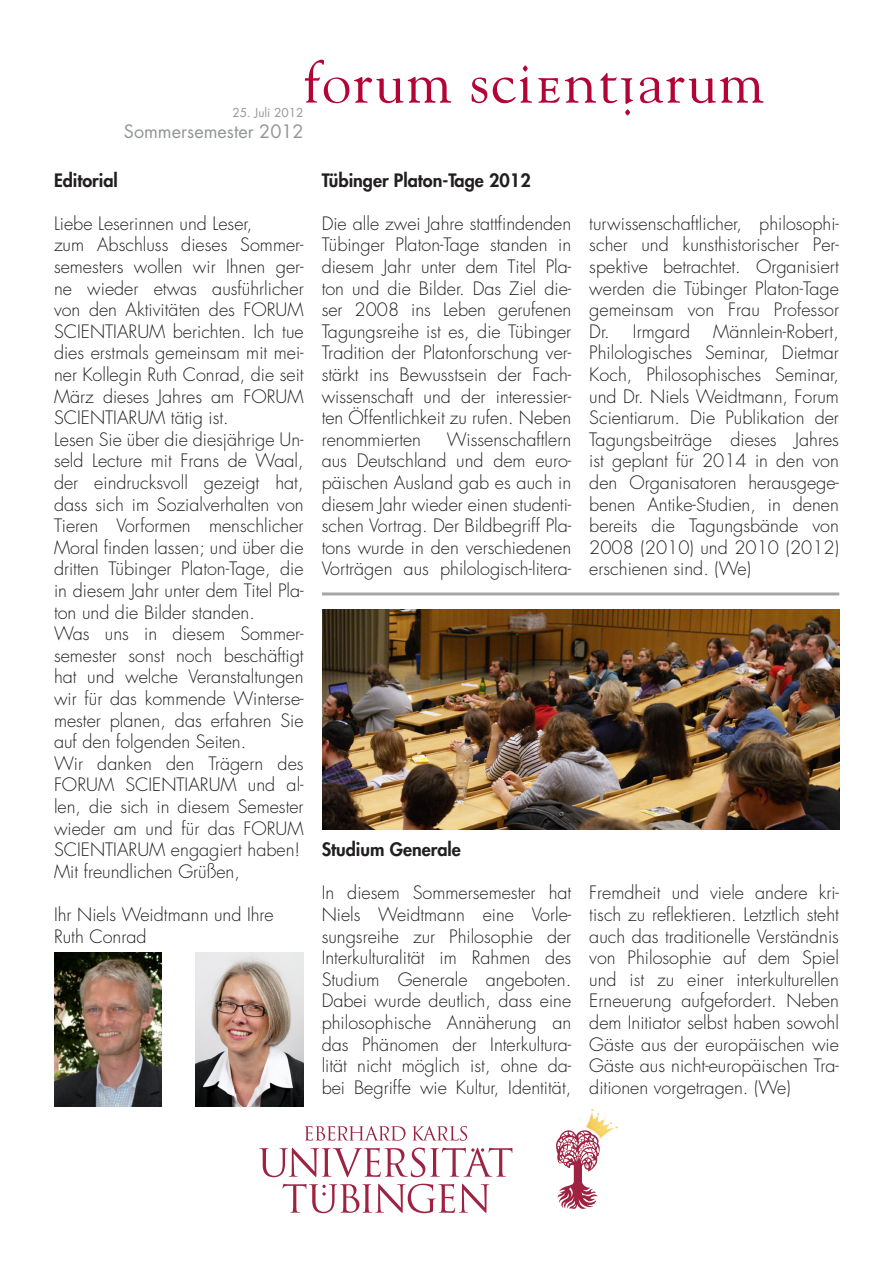
<style>
.page{position:relative;width:893px;height:1263px;background:#fff}
.page>*{position:absolute;margin:0;border:0;box-sizing:border-box;transform-origin:0 0}
.t1{font:300 18px/21.6px "Futura Std";color:#231f20;text-align:justify}
.t2{font:800 18px "Futura Std";color:#231f20}
.t3{font:18px "Futura Std";color:#939598}
.t4{font:12px "Futura Std";color:#939598}
</style>
<div class="page">
<svg style="left:259px;top:1126px;width:253px;height:87px"></svg>
<svg style="left:556px;top:1130px;width:44px;height:79px"></svg>
<svg style="left:305px;top:60px;width:458px;height:55px"></svg>
<img style="left:196px;top:952px;width:108px;height:154px">
<img style="left:54px;top:952px;width:108px;height:154px">
<hr style="left:322px;top:592px;width:517px;height:3px;background:#231f20">
<img style="left:581px;top:1109px;width:37px;height:34px">
<img style="left:322px;top:609px;width:517px;height:220px">
<p class="t4" style="left:232px;top:105px;width:73px">25. Juli 2012</p>
<p class="t3" style="left:124px;top:120px;width:181px">Sommersemester 2012</p>
<p class="t2" style="left:54px;top:169px;width:65px">Editorial</p>
<p class="t1" style="left:54px;top:213px;width:200px">Liebe Leserinnen und Leser,</p>
<p class="t1" style="left:54px;top:235px;width:251px">zum Abschluss dieses Sommer&shy;semesters wollen wir Ihnen ger&shy;ne wieder etwas ausführlicher von den Aktivitäten des FORUM SCIENTIARUM berichten. Ich tue dies erstmals gemeinsam mit mei&shy;ner Kollegin Ruth Conrad, die seit März dieses Jahres am FORUM SCIENTIARUM tätig ist.</p>
<p class="t1" style="left:54px;top:429px;width:251px">Lesen Sie über die diesjährige Un&shy;seld Lecture mit Frans de Waal, der eindrucksvoll gezeigt hat, dass sich im Sozialverhalten von Tieren Vorformen menschlicher Moral finden lassen; und über die dritten Tübinger Platon-Tage, die in diesem Jahr unter dem Titel Pla&shy;ton und die Bilder standen.</p>
<p class="t1" style="left:54px;top:623px;width:251px">Was uns in diesem Sommer&shy;semester sonst noch beschäftigt hat und welche Veranstaltungen wir für das kommende Winterse&shy;mester planen, das erfahren Sie auf den folgenden Seiten.</p>
<p class="t1" style="left:54px;top:753px;width:251px">Wir danken den Trägern des FORUM SCIENTIARUM und al&shy;len, die sich in diesem Semester wieder am und für das FORUM SCIENTIARUM engagiert haben!</p>
<p class="t1" style="left:54px;top:861px;width:187px">Mit freundlichen Grüßen,</p>
<p class="t1" style="left:54px;top:904px;width:221px">Ihr Niels Weidtmann und Ihre</p>
<p class="t1" style="left:54px;top:926px;width:94px">Ruth Conrad</p>
<p class="t2" style="left:322px;top:169px;width:211px">Tübinger Platon-Tage 2012</p>
<p class="t1" style="left:322px;top:213px;width:251px">Die alle zwei Jahre stattfindenden Tübinger Platon-Tage standen in diesem Jahr unter dem Titel Pla&shy;ton und die Bilder. Das Ziel die&shy;ser 2008 ins Leben gerufenen Tagungsreihe ist es, die Tübinger Tradition der Platonforschung ver&shy;stärkt ins Bewusstsein der Fach&shy;wissenschaft und der interessier&shy;ten Öffentlichkeit zu rufen. Neben renommierten</p>
<p class="t1" style="left:322px;top:429px;width:251px;text-indent:125px">Wissenschaftlern aus Deutschland und dem euro&shy;päischen Ausland gab es auch in diesem Jahr wieder einen studenti&shy;schen Vortrag. Der Bildbegriff Pla&shy;tons wurde in den verschiedenen Vorträgen aus philologisch-litera-</p>
<p class="t2" style="left:322px;top:838px;width:141px">Studium Generale</p>
<p class="t1" style="left:322px;top:883px;width:251px">In diesem Sommersemester hat Niels Weidtmann eine Vorle&shy;sungsreihe zur Philosophie der Interkulturalität im Rahmen des Studium Generale angeboten.<br>Dabei wurde deutlich, dass eine philosophische Annäherung an das Phänomen der Interkultura&shy;lität nicht möglich ist, ohne da&shy;bei Begriffe wie Kultur, Identität,</p>
<p class="t1" style="left:589px;top:213px;width:251px">turwissenschaftlicher, philosophi&shy;scher und kunsthistorischer Per&shy;spektive betrachtet. Organisiert werden die Tübinger Platon-Tage gemeinsam von Frau Professor Dr. Irmgard</p>
<p class="t1" style="left:589px;top:321px;width:251px;text-indent:124px">Männlein-Robert, Philologisches Seminar, Dietmar Koch, Philosophisches Seminar, und Dr. Niels Weidtmann, Forum Scientiarum. Die Publikation der Tagungsbeiträge dieses Jahres ist geplant für 2014 in den von den Organisatoren herausgege&shy;benen Antike-Studien, in denen bereits die Tagungsbände von 2008 (2010) und 2010 (2012) erschienen sind. (We)</p>
<p class="t1" style="left:589px;top:883px;width:251px">Fremdheit und viele andere kri&shy;tisch zu reflektieren. Letztlich steht auch das traditionelle Verständnis von Philosophie auf dem Spiel und ist zu einer interkulturellen Erneuerung aufgefordert. Neben dem Initiator selbst haben sowohl Gäste aus der europäischen wie Gäste aus nicht-europäischen Tra&shy;ditionen vorgetragen. (We)</p>
</div>
